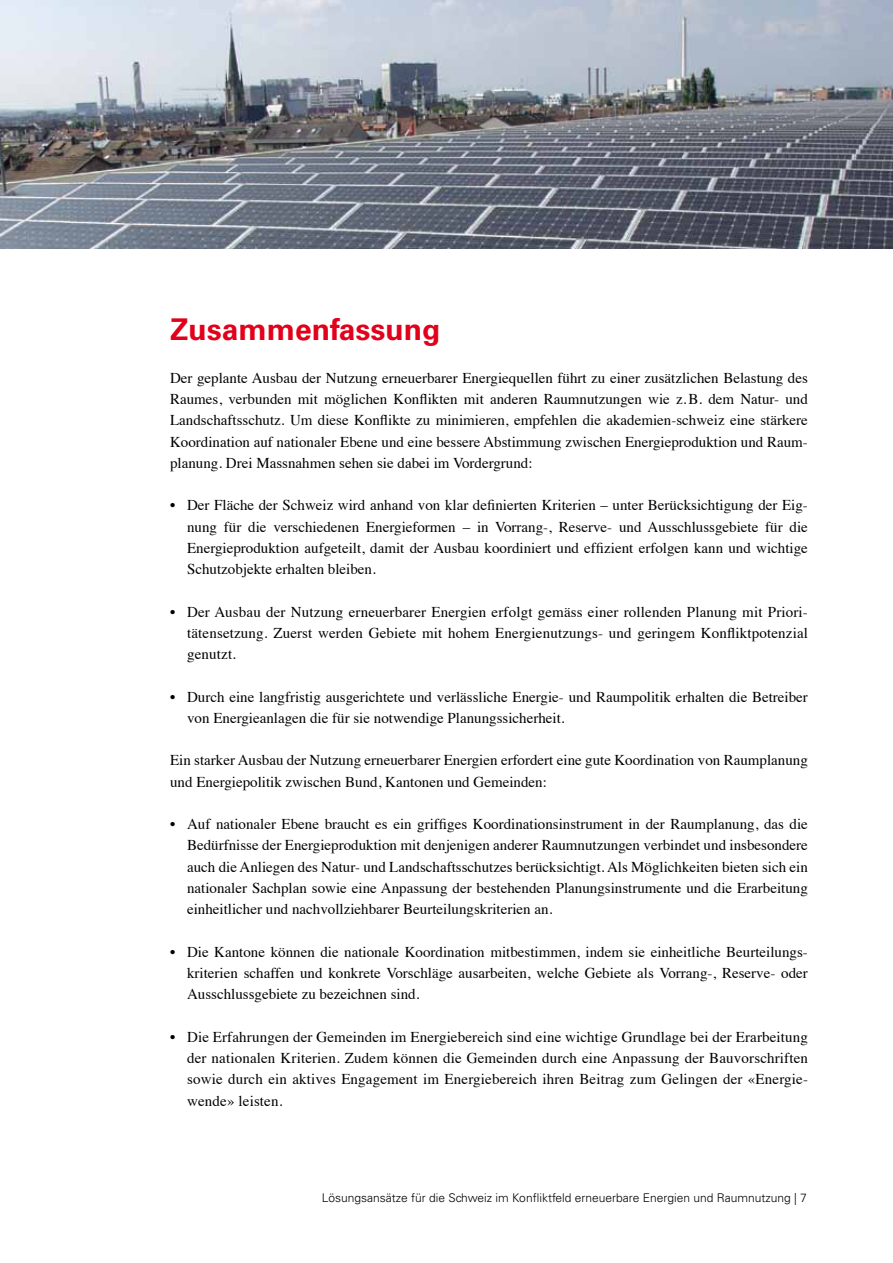
<style>
.page{position:relative;width:893px;height:1263px;background:#fff}
.page>*{position:absolute;margin:0;border:0;box-sizing:border-box;transform-origin:0 0}
.t1{font:700 30px "Univers LT";color:#e2001a}
.t2{font:15px/21.3px "Times";color:#000;text-align:justify}
.t3{font:300 12px "Univers LT";color:#000}
</style>
<div class="page">
<img style="left:0;top:0;width:893px;height:248px">
<h1 class="t1" style="left:170px;top:311px;width:272px">Zusammenfassung</h1>
<p class="t2" style="left:170px;top:366px;width:639px">Der geplante Ausbau der Nutzung erneuerbarer Energiequellen führt zu einer zusätzlichen Belastung des Raumes, verbunden mit möglichen Konflikten mit anderen Raumnutzungen wie z.B. dem Natur- und Landschaftsschutz. Um diese Konflikte zu minimieren, empfehlen die akademien-schweiz eine stärkere Koordination auf nationaler Ebene und eine bessere Abstimmung zwischen Energieproduktion und Raum&shy;planung. Drei Massnahmen sehen sie dabei im Vordergrund:</p>
<p class="t2" style="left:187px;top:493px;width:622px;text-indent:-17px">• Der Fläche der Schweiz wird anhand von klar definierten Kriterien – unter Berücksichtigung der Eig&shy;nung für die verschiedenen Energieformen – in Vorrang-, Reserve- und Ausschlussgebiete für die Energieproduktion aufgeteilt, damit der Ausbau koordiniert und effizient erfolgen kann und wichtige Schutzobjekte erhalten bleiben.</p>
<p class="t2" style="left:187px;top:600px;width:622px;text-indent:-17px">• Der Ausbau der Nutzung erneuerbarer Energien erfolgt gemäss einer rollenden Planung mit Priori&shy;tätensetzung. Zuerst werden Gebiete mit hohem Energienutzungs- und geringem Konfliktpotenzial genutzt.</p>
<p class="t2" style="left:187px;top:685px;width:622px;text-indent:-17px">• Durch eine langfristig ausgerichtete und verlässliche Energie- und Raumpolitik erhalten die Betreiber von Energieanlagen die für sie notwendige Planungssicherheit.</p>
<p class="t2" style="left:170px;top:748px;width:639px">Ein starker Ausbau der Nutzung erneuerbarer Energien erfordert eine gute Koordination von Raumplanung und Energiepolitik zwischen Bund, Kantonen und Gemeinden:</p>
<p class="t2" style="left:187px;top:812px;width:622px;text-indent:-17px">• Auf nationaler Ebene braucht es ein griffiges Koordinationsinstrument in der Raumplanung, das die Bedürfnisse der Energieproduktion mit denjenigen anderer Raumnutzungen verbindet und insbesondere auch die Anliegen des Natur- und Landschaftsschutzes berücksichtigt. Als Möglichkeiten bieten sich ein nationaler Sachplan sowie eine Anpassung der bestehenden Planungsinstrumente und die Erarbeitung einheitlicher und nachvollziehbarer Beurteilungskriterien an.</p>
<p class="t2" style="left:187px;top:940px;width:622px;text-indent:-17px">• Die Kantone können die nationale Koordination mitbestimmen, indem sie einheitliche Beurteilungs&shy;kriterien schaffen und konkrete Vorschläge ausarbeiten, welche Gebiete als Vorrang-, Reserve- oder Ausschlussgebiete zu bezeichnen sind.</p>
<p class="t2" style="left:187px;top:1025px;width:622px;text-indent:-17px">• Die Erfahrungen der Gemeinden im Energiebereich sind eine wichtige Grundlage bei der Erarbeitung der nationalen Kriterien. Zudem können die Gemeinden durch eine Anpassung der Bauvorschriften sowie durch ein aktives Engagement im Energiebereich ihren Beitrag zum Gelingen der «Energie&shy;wende» leisten.</p>
<p class="t3" style="left:322px;top:1191px;width:486px">Lösungsansätze für die Schweiz im Konfliktfeld erneuerbare Energien und Raumnutzung | 7</p>
</div>
